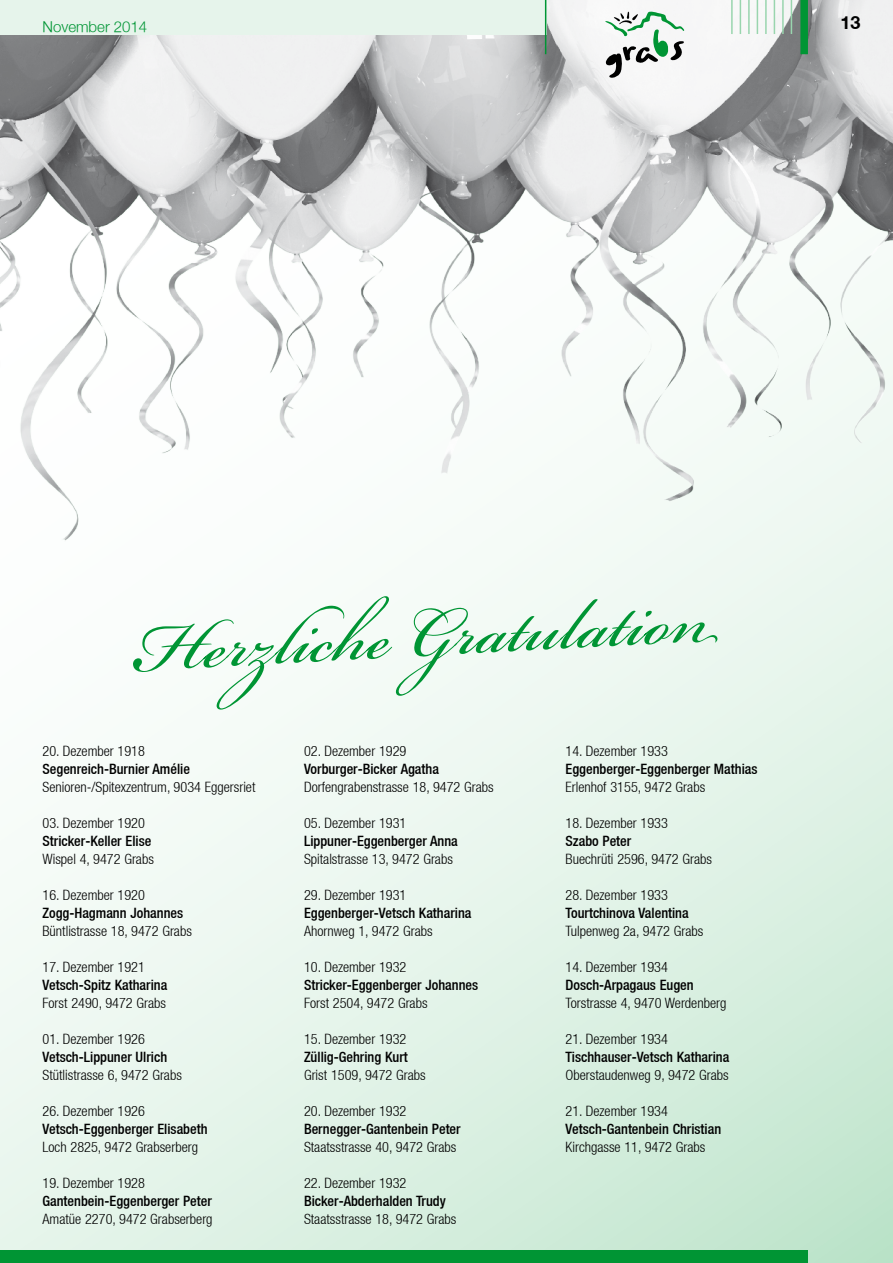
<style>
.page{position:relative;width:893px;height:1263px;background:#fff}
.page>*{position:absolute;margin:0;border:0;box-sizing:border-box;transform-origin:0 0}
.t1{font:700 18px "Helvetica Neue CE";color:#000}
.t2{font:300 15px "Helvetica Neue";color:#009534}
.t3{font:300 condensed 14.25px "Helvetica Neue LT";color:#000}
.t4{font:500 condensed 14.25px "Helvetica Neue";color:#000}
</style>
<div class="page">
<div style="left:0;top:0;width:893px;height:1263px;background:linear-gradient(to right,#eaf6ee,#bee4cb)"></div>
<img style="left:0;top:0;width:893px;height:1198px">
<svg style="left:133px;top:596px;width:585px;height:114px;fill:#f2faf4"></svg>
<div style="left:0;top:1250px;width:808px;height:13px;background:#009534"></div>
<div style="left:0;top:0;width:546px;height:34px;background:#e6f4eb"></div>
<div style="left:800px;top:0;width:8px;height:54px;background:#009534"></div>
<hr style="left:791px;top:0;width:1px;height:34px;background:#99d5ae">
<hr style="left:782px;top:0;width:2px;height:34px;background:#99d5ae">
<hr style="left:774px;top:0;width:1px;height:34px;background:#99d5ae">
<hr style="left:765px;top:0;width:2px;height:34px;background:#99d5ae">
<hr style="left:757px;top:0;width:1px;height:34px;background:#99d5ae">
<hr style="left:748px;top:0;width:2px;height:34px;background:#99d5ae">
<hr style="left:740px;top:0;width:1px;height:34px;background:#99d5ae">
<hr style="left:731px;top:0;width:2px;height:34px;background:#99d5ae">
<hr style="left:545px;top:0;width:1px;height:54px;background:#009534">
<svg style="left:605px;top:12px;width:79px;height:66px"></svg>
<p class="t2" style="left:43px;top:18px;width:106px">November 2014</p>
<p class="t1" style="left:841px;top:12px;width:21px">13</p>
<p class="t3" style="left:43px;top:743px;width:104px">20. Dezember 1918</p>
<p class="t4" style="left:43px;top:760px;width:149px">Segenreich-Burnier Amélie</p>
<p class="t3" style="left:43px;top:779px;width:214px">Senioren-/Spitexzentrum, 9034 Eggersriet</p>
<p class="t3" style="left:43px;top:815px;width:104px">03. Dezember 1920</p>
<p class="t4" style="left:43px;top:832px;width:110px">Stricker-Keller Elise</p>
<p class="t3" style="left:43px;top:851px;width:113px">Wispel 4, 9472 Grabs</p>
<p class="t3" style="left:43px;top:887px;width:104px">16. Dezember 1920</p>
<p class="t4" style="left:43px;top:904px;width:142px">Zogg-Hagmann Johannes</p>
<p class="t3" style="left:43px;top:923px;width:151px">Büntlistrasse 18, 9472 Grabs</p>
<p class="t3" style="left:43px;top:959px;width:104px">17. Dezember 1921</p>
<p class="t4" style="left:43px;top:976px;width:126px">Vetsch-Spitz Katharina</p>
<p class="t3" style="left:43px;top:995px;width:125px">Forst 2490, 9472 Grabs</p>
<p class="t3" style="left:43px;top:1031px;width:104px">01. Dezember 1926</p>
<p class="t4" style="left:43px;top:1048px;width:126px">Vetsch-Lippuner Ulrich</p>
<p class="t3" style="left:43px;top:1067px;width:141px">Stütlistrasse 6, 9472 Grabs</p>
<p class="t3" style="left:43px;top:1103px;width:104px">26. Dezember 1926</p>
<p class="t4" style="left:43px;top:1120px;width:167px">Vetsch-Eggenberger Elisabeth</p>
<p class="t3" style="left:43px;top:1139px;width:157px">Loch 2825, 9472 Grabserberg</p>
<p class="t3" style="left:43px;top:1175px;width:104px">19. Dezember 1928</p>
<p class="t4" style="left:43px;top:1192px;width:171px">Gantenbein-Eggenberger Peter</p>
<p class="t3" style="left:43px;top:1211px;width:172px">Amatüe 2270, 9472 Grabserberg</p>
<p class="t3" style="left:304px;top:743px;width:104px">02. Dezember 1929</p>
<p class="t4" style="left:304px;top:760px;width:136px">Vorburger-Bicker Agatha</p>
<p class="t3" style="left:304px;top:779px;width:191px">Dorfengrabenstrasse 18, 9472 Grabs</p>
<p class="t3" style="left:304px;top:815px;width:104px">05. Dezember 1931</p>
<p class="t4" style="left:304px;top:832px;width:155px">Lippuner-Eggenberger Anna</p>
<p class="t3" style="left:304px;top:851px;width:150px">Spitalstrasse 13, 9472 Grabs</p>
<p class="t3" style="left:304px;top:887px;width:104px">29. Dezember 1931</p>
<p class="t4" style="left:304px;top:904px;width:169px">Eggenberger-Vetsch Katharina</p>
<p class="t3" style="left:304px;top:923px;width:130px">Ahornweg 1, 9472 Grabs</p>
<p class="t3" style="left:304px;top:959px;width:104px">10. Dezember 1932</p>
<p class="t4" style="left:304px;top:976px;width:176px">Stricker-Eggenberger Johannes</p>
<p class="t3" style="left:304px;top:995px;width:125px">Forst 2504, 9472 Grabs</p>
<p class="t3" style="left:304px;top:1031px;width:104px">15. Dezember 1932</p>
<p class="t4" style="left:304px;top:1048px;width:105px">Züllig-Gehring Kurt</p>
<p class="t3" style="left:304px;top:1067px;width:123px">Grist 1509, 9472 Grabs</p>
<p class="t3" style="left:304px;top:1103px;width:104px">20. Dezember 1932</p>
<p class="t4" style="left:304px;top:1120px;width:158px">Bernegger-Gantenbein Peter</p>
<p class="t3" style="left:304px;top:1139px;width:154px">Staatsstrasse 40, 9472 Grabs</p>
<p class="t3" style="left:304px;top:1175px;width:104px">22. Dezember 1932</p>
<p class="t4" style="left:304px;top:1192px;width:143px">Bicker-Abderhalden Trudy</p>
<p class="t3" style="left:304px;top:1211px;width:154px">Staatsstrasse 18, 9472 Grabs</p>
<p class="t3" style="left:566px;top:743px;width:104px">14. Dezember 1933</p>
<p class="t4" style="left:566px;top:760px;width:193px">Eggenberger-Eggenberger Mathias</p>
<p class="t3" style="left:566px;top:779px;width:141px">Erlenhof 3155, 9472 Grabs</p>
<p class="t3" style="left:566px;top:815px;width:104px">18. Dezember 1933</p>
<p class="t4" style="left:566px;top:832px;width:67px">Szabo Peter</p>
<p class="t3" style="left:566px;top:851px;width:148px">Buechrüti 2596, 9472 Grabs</p>
<p class="t3" style="left:566px;top:887px;width:104px">28. Dezember 1933</p>
<p class="t4" style="left:566px;top:904px;width:125px">Tourtchinova Valentina</p>
<p class="t3" style="left:566px;top:923px;width:139px">Tulpenweg 2a, 9472 Grabs</p>
<p class="t3" style="left:566px;top:959px;width:104px">14. Dezember 1934</p>
<p class="t4" style="left:566px;top:976px;width:130px">Dosch-Arpagaus Eugen</p>
<p class="t3" style="left:566px;top:995px;width:162px">Torstrasse 4, 9470 Werdenberg</p>
<p class="t3" style="left:566px;top:1031px;width:104px">21. Dezember 1934</p>
<p class="t4" style="left:566px;top:1048px;width:165px">Tischhauser-Vetsch Katharina</p>
<p class="t3" style="left:566px;top:1067px;width:165px">Oberstaudenweg 9, 9472 Grabs</p>
<p class="t3" style="left:566px;top:1103px;width:104px">21. Dezember 1934</p>
<p class="t4" style="left:566px;top:1120px;width:157px">Vetsch-Gantenbein Christian</p>
<p class="t3" style="left:566px;top:1139px;width:141px">Kirchgasse 11, 9472 Grabs</p>
</div>
